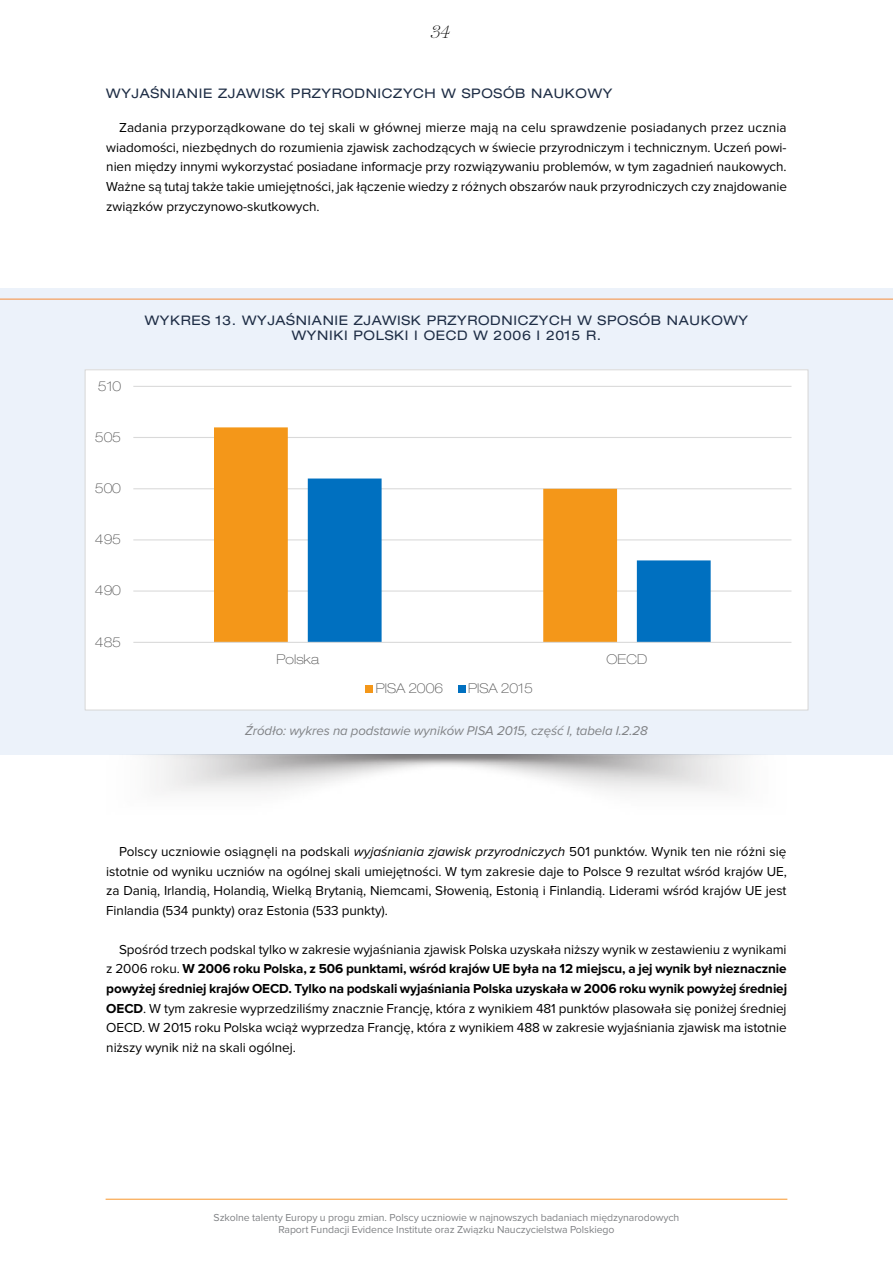
<style>
.page{position:relative;width:893px;height:1263px;background:#fff}
.page>*{position:absolute;margin:0;border:0;box-sizing:border-box;transform-origin:0 0}
.t1{font:italic 100 18px "Harriet Display";color:#000}
.t2{font:13.5px/19.5px "Proxima Nova";letter-spacing:-.005em;color:#000;text-align:justify}
.t3{font:100 expanded 13.5px "Helvetica Neue LT Pro";color:#595959}
.t4{font:expanded 13.2px/15.9px "Helvetica Neue LT Pro";letter-spacing:.05em;color:#1e2d45;text-align:center}
.t5{font:italic 13.2px "Proxima Nova";letter-spacing:-.005em;color:#808285}
.t6{font:10.5px/12.6px "Proxima Nova";letter-spacing:-.005em;color:#808285;text-align:center}
.s1{font-style:italic}
.s2{font-weight:700}
</style>
<div class="page">
<hr style="left:106px;top:1199px;width:681px;height:1px;background:#f8972c">
<div style="left:0;top:288px;width:893px;height:467px;background:#ecf2fa"></div>
<hr style="left:0;top:299px;width:893px;height:1px;background:#f78d39">
<div style="left:85px;top:370px;width:723px;height:340px;background:#fff"></div>
<hr style="left:133px;top:590px;width:658px;height:2px;background:#d9d9d9">
<hr style="left:133px;top:539px;width:658px;height:1px;background:#d9d9d9">
<hr style="left:133px;top:488px;width:658px;height:1px;background:#d9d9d9">
<hr style="left:133px;top:437px;width:658px;height:1px;background:#d9d9d9">
<hr style="left:133px;top:386px;width:658px;height:1px;background:#d9d9d9">
<svg style="left:214px;top:427px;width:94px;height:215px;fill:#f49719"></svg>
<svg style="left:308px;top:478px;width:403px;height:164px"></svg>
<hr style="left:133px;top:642px;width:658px;height:1px;background:#d9d9d9">
<div style="left:366px;top:685px;width:7px;height:7px;background:#f49719"></div>
<div style="left:458px;top:685px;width:7px;height:7px;background:#0070c0"></div>
<h1 class="t1" style="left:431px;top:16px;width:20px">34</h1>
<p class="t4" style="left:106px;top:85px;width:508px">WYJAŚNIANIE ZJAWISK PRZYRODNICZYCH W SPOSÓB NAUKOWY</p>
<p class="t2" style="left:106px;top:118px;width:682px;text-indent:13px">Zadania przyporządkowane do tej skali w głównej mierze mają na celu sprawdzenie posiadanych przez ucznia wiadomości, niezbędnych do rozumienia zjawisk zachodzących w świecie przyrodniczym i technicznym. Uczeń powi&shy;nien między innymi wykorzystać posiadane informacje przy rozwiązywaniu problemów, w tym zagadnień naukowych.<br>Ważne są tutaj także takie umiejętności, jak łączenie wiedzy z różnych obszarów nauk przyrodniczych czy znajdowanie związków przyczynowo-skutkowych.</p>
<p class="t3" style="left:98px;top:378px;width:25px">510</p>
<p class="t3" style="left:95px;top:429px;width:28px">505</p>
<p class="t3" style="left:95px;top:480px;width:28px">500</p>
<p class="t3" style="left:95px;top:531px;width:28px">495</p>
<p class="t3" style="left:95px;top:583px;width:28px">490</p>
<p class="t3" style="left:95px;top:634px;width:28px">485</p>
<p class="t4" style="left:145px;top:312px;width:605px">WYKRES 13. WYJAŚNIANIE ZJAWISK PRZYRODNICZYCH W SPOSÓB NAUKOWY<br>WYNIKI POLSKI I OECD W 2006 I 2015 R.</p>
<p class="t3" style="left:277px;top:651px;width:44px">Polska</p>
<p class="t3" style="left:607px;top:651px;width:42px">OECD</p>
<p class="t3" style="left:376px;top:680px;width:69px">PISA 2006</p>
<p class="t3" style="left:468px;top:680px;width:66px">PISA 2015</p>
<p class="t5" style="left:245px;top:724px;width:404px">Źródło: wykres na podstawie wyników PISA 2015, część I, tabela I.2.28</p>
<p class="t2" style="left:106px;top:842px;width:682px;text-indent:13px">Polscy uczniowie osiągnęli na podskali <span class="s1">wyjaśniania zjawisk przyrodniczych</span> 501 punktów. Wynik ten nie różni się istotnie od wyniku uczniów na ogólnej skali umiejętności. W tym zakresie daje to Polsce 9 rezultat wśród krajów UE, za Danią, Irlandią, Holandią, Wielką Brytanią, Niemcami, Słowenią, Estonią i Finlandią. Liderami wśród krajów UE jest Finlandia (534 punkty) oraz Estonia (533 punkty).</p>
<p class="t2" style="left:106px;top:940px;width:682px;text-indent:13px">Spośród trzech podskal tylko w zakresie wyjaśniania zjawisk Polska uzyskała niższy wynik w zestawieniu z wynikami z 2006 roku. <span class="s2">W 2006 roku Polska, z 506 punktami, wśród krajów UE była na 12 miejscu, a jej wynik był nieznacznie powyżej średniej krajów OECD. Tylko na podskali wyjaśniania Polska uzyskała w 2006 roku wynik powyżej średniej OECD</span>. W tym zakresie wyprzedziliśmy znacznie Francję, która z wynikiem 481 punktów plasowała się poniżej średniej OECD. W 2015 roku Polska wciąż wyprzedza Francję, która z wynikiem 488 w zakresie wyjaśniania zjawisk ma istotnie niższy wynik niż na skali ogólnej.</p>
<p class="t6" style="left:214px;top:1211px;width:467px">Szkolne talenty Europy u progu zmian. Polscy uczniowie w najnowszych badaniach międzynarodowych<br>Raport Fundacji Evidence Institute oraz Związku Nauczycielstwa Polskiego</p>
</div>
